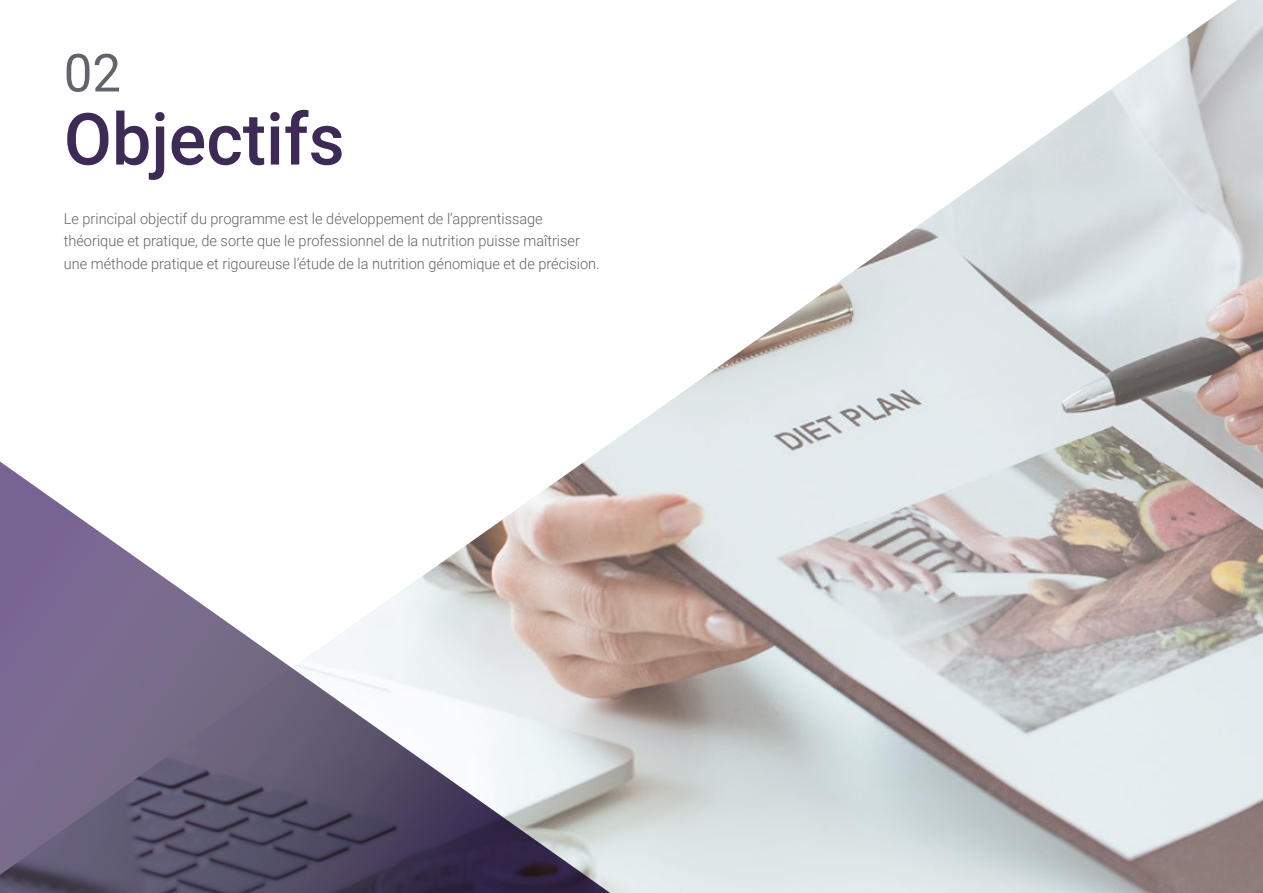
<style>
.page{position:relative;width:1263px;height:893px;background:#fff}
.page>*{position:absolute;margin:0;border:0;box-sizing:border-box;transform-origin:0 0}
.t1{font:500 72px "Roboto";color:#3d2b56}
.t2{font:52.5px "Roboto";color:#61646a}
.t3{font:300 15px/22.5px "Roboto";color:#61646a}
</style>
<div class="page">
<img style="left:607px;top:0;width:656px;height:893px">
<svg style="left:0;top:446px;width:640px;height:447px"></svg>
<h2 class="t2" style="left:64px;top:36px;width:59px">02</h2>
<h1 class="t1" style="left:64px;top:89px;width:282px">Objectifs</h1>
<p class="t3" style="left:64px;top:207px;width:537px">Le principal objectif du programme est le développement de l’apprentissage théorique et pratique, de sorte que le professionnel de la nutrition puisse maîtriser une méthode pratique et rigoureuse l’étude de la nutrition génomique et de précision.</p>
</div>
